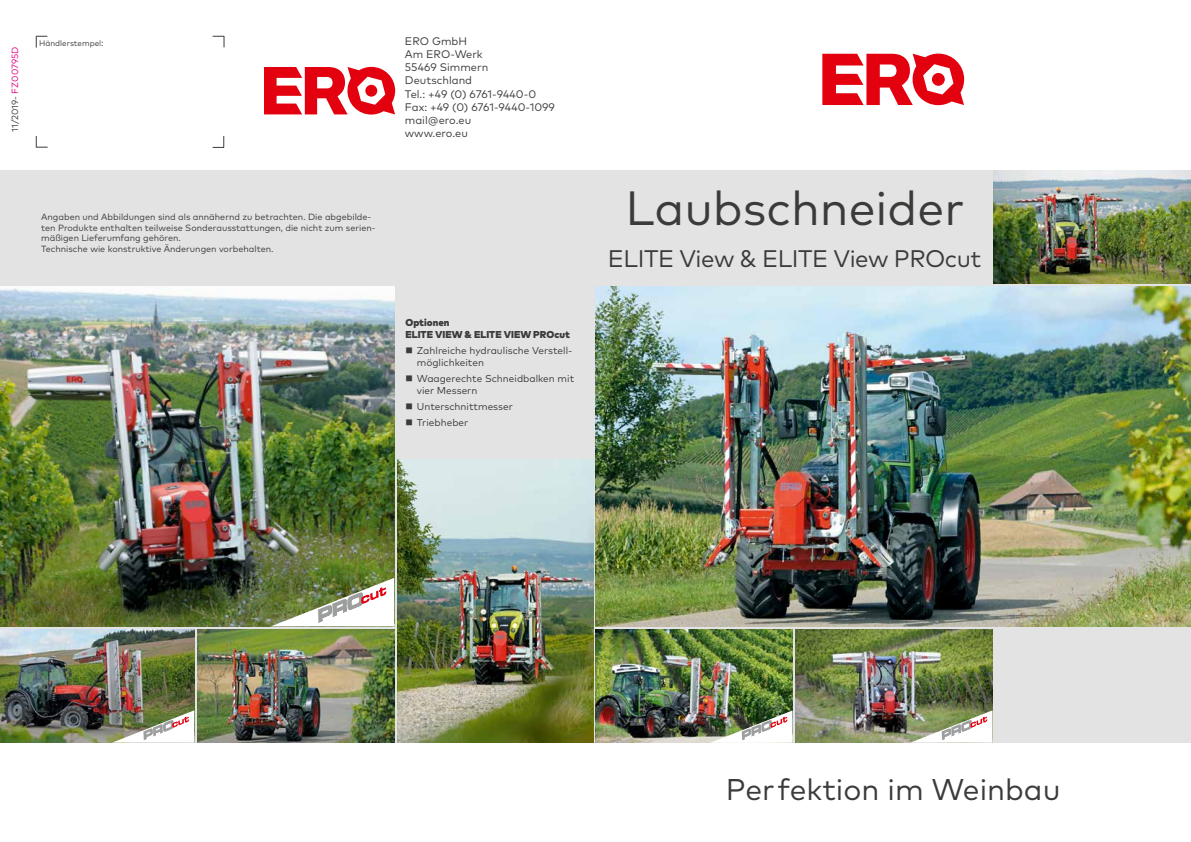
<style>
.page{position:relative;width:1191px;height:842px;background:#fff}
.page>*{position:absolute;margin:0;border:0;box-sizing:border-box;transform-origin:0 0}
.t1{font:48px "Mark Pro";color:#3b3b3a}
.t2{font:30px "Mark Pro";color:#3b3b3a}
.t3{font:24px "Mark Pro";letter-spacing:-.02em;color:#3b3b3a}
.t4{font:11px/13.2px "Mark Pro";color:#3b3b3a}
.t5{font:10px/12px "Mark Pro";color:#3b3b3a}
.t6{font:900 10px/12px "Mark Pro";color:#3b3b3a}
.t7{font:9px/10.8px "Mark Pro";color:#3b3b3a}
.t8{font:8px "Mark Pro";color:#3b3b3a}
.s1{color:#e5007d}
.s2{font-size:9px}
</style>
<div class="page">
<div style="left:0;top:170px;width:1191px;height:573px;background:#e3e3e3"></div>
<img style="left:0;top:629px;width:194px;height:114px">
<svg style="left:36px;top:36px;width:11px;height:12px"></svg>
<svg style="left:36px;top:136px;width:12px;height:12px"></svg>
<svg style="left:213px;top:36px;width:12px;height:11px"></svg>
<svg style="left:213px;top:136px;width:11px;height:12px"></svg>
<img style="left:994px;top:170px;width:197px;height:113px">
<img style="left:595px;top:629px;width:197px;height:114px">
<img style="left:197px;top:629px;width:197px;height:114px">
<img style="left:0;top:286px;width:394px;height:340px">
<svg style="left:822px;top:54px;width:142px;height:51px"></svg>
<svg style="left:264px;top:67px;width:131px;height:48px"></svg>
<img style="left:795px;top:629px;width:197px;height:114px">
<img style="left:595px;top:286px;width:596px;height:340px">
<img style="left:710px;top:710px;width:82px;height:33px">
<svg style="left:910px;top:710px;width:82px;height:33px;background:#babda3"></svg>
<img style="left:112px;top:710px;width:82px;height:33px">
<img style="left:398px;top:459px;width:195px;height:284px">
<img style="left:271px;top:578px;width:123px;height:48px">
<p class="t7" style="left:9px;top:132px;width:87px;rotate:-90deg">11/2019- <span class="s1">FZ00795D</span></p>
<p class="t8" style="left:39px;top:37px;width:66px">Händlerstempel<span class="s2">:</span></p>
<p class="t4" style="left:405px;top:33px;width:152px">ERO GmbH<br>Am ERO-Werk<br>55469 Simmern<br>Deutschland<br>Tel.: +49 (0) 6761-9440-0<br>Fax: +49 (0) 6761-9440-1099 mail@ero.eu<br>www.ero.eu</p>
<p class="t7" style="left:41px;top:210px;width:336px">Angaben und Abbildungen sind als annähernd zu betrachten. Die abgebilde&shy;ten Produkte enthalten teilweise Sonderausstattungen, die nicht zum serien&shy;mäßigen Lieferumfang gehören.<br>Technische wie konstruktive Änderungen vorbehalten.</p>
<p class="t6" style="left:405px;top:315px;width:166px">Optionen<br>ELITE VIEW &amp; ELITE VIEW PROcut</p>
<p class="t5" style="left:417px;top:344px;width:157px">Zahlreiche hydraulische Verstell&shy;möglichkeiten</p>
<p class="t5" style="left:417px;top:372px;width:159px">Waagerechte Schneidbalken mit vier Messern</p>
<p class="t5" style="left:417px;top:398px;width:98px;line-height:16px">Unterschnittmesser<br>Triebheber</p>
<h1 class="t1" style="left:625px;top:172px;width:340px">Laubschneider</h1>
<h3 class="t3" style="left:608px;top:241px;width:375px">ELITE View &amp; ELITE View PROcut</h3>
<h2 class="t2" style="left:726px;top:767px;width:336px">Perfektion im Weinbau</h2>
</div>
